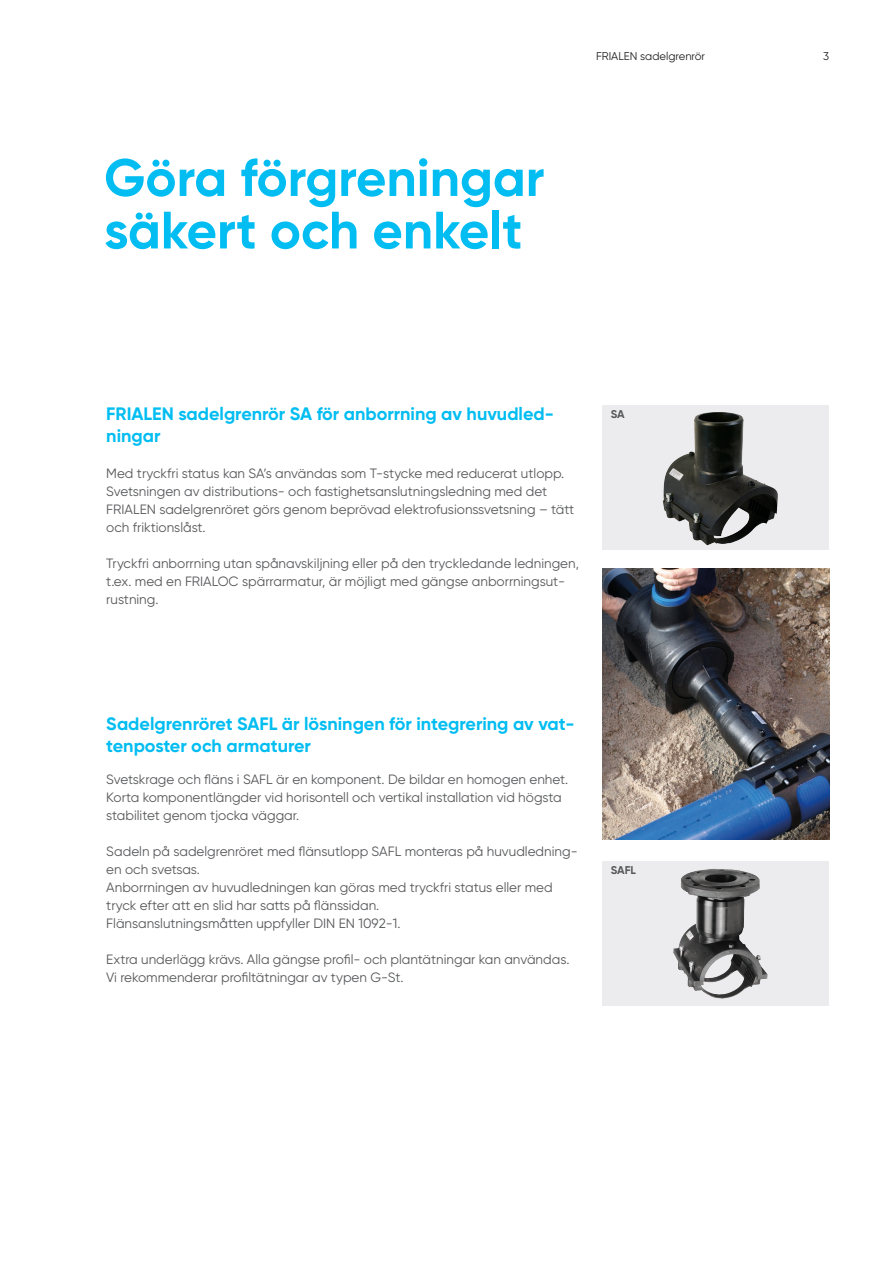
<style>
.page{position:relative;width:893px;height:1263px;background:#fff}
.page>*{position:absolute;margin:0;border:0;box-sizing:border-box;transform-origin:0 0}
.t1{font:700 52.5px "Gilroy";color:#01bdf2}
.INTRO{font:700 18px/21.6px "Gilroy";color:#01bdf2}
.t2{font:13.5px/18px "Gilroy";color:#57585a}
.t3{font:11.25px "Gilroy";color:#231f20}
.BU{font:700 11.25px "Gilroy";letter-spacing:-.005em;color:#57585a}
</style>
<div class="page">
<img style="left:602px;top:569px;width:227px;height:271px">
<div style="left:602px;top:406px;width:227px;height:144px;background:#ececee"></div>
<img style="left:662px;top:412px;width:116px;height:134px">
<div style="left:602px;top:861px;width:227px;height:144px;background:#ececee"></div>
<img style="left:673px;top:868px;width:95px;height:131px">
<p class="t1" style="left:104px;top:145px;width:442px">Göra förgreningar</p>
<p class="t1" style="left:104px;top:197px;width:420px">säkert och enkelt</p>
<p class="t3" style="left:596px;top:49px;width:111px">FRIALEN sadelgrenrör</p>
<p class="t3" style="left:823px;top:49px;width:7px">3</p>
<p class="INTRO" style="left:106px;top:403px;width:449px">FRIALEN sadelgrenrör SA för anborrning av huvudled&shy;ningar</p>
<p class="t2" style="left:106px;top:464px;width:469px">Med tryckfri status kan SA’s användas som T-stycke med reducerat utlopp.<br>Svetsningen av distributions- och fastighetsanslutningsledning med det FRIALEN sadelgrenröret görs genom beprövad elektrofusionssvetsning – tätt och friktionslåst.</p>
<p class="t2" style="left:106px;top:554px;width:474px">Tryckfri anborrning utan spånavskiljning eller på den tryckledande ledningen, t.ex. med en FRIALOC spärrarmatur, är möjligt med gängse anborrningsut&shy;rustning.</p>
<p class="BU" style="left:611px;top:407px;width:15px">SA</p>
<p class="INTRO" style="left:106px;top:713px;width:470px">Sadelgrenröret SAFL är lösningen för integrering av vat&shy;tenposter och armaturer</p>
<p class="t2" style="left:106px;top:770px;width:463px">Svetskrage och fläns i SAFL är en komponent. De bildar en homogen enhet.<br>Korta komponentlängder vid horisontell och vertikal installation vid högsta stabilitet genom tjocka väggar.</p>
<p class="t2" style="left:106px;top:842px;width:473px">Sadeln på sadelgrenröret med flänsutlopp SAFL monteras på huvudledning&shy;en och svetsas.</p>
<p class="t2" style="left:106px;top:878px;width:448px">Anborrningen av huvudledningen kan göras med tryckfri status eller med tryck efter att en slid har satts på flänssidan.</p>
<p class="t2" style="left:106px;top:914px;width:296px">Flänsanslutningsmåtten uppfyller DIN EN 1092-1.</p>
<p class="t2" style="left:106px;top:950px;width:465px">Extra underlägg krävs. Alla gängse profil- och plantätningar kan användas.<br>Vi rekommenderar profiltätningar av typen G-St.</p>
<p class="BU" style="left:611px;top:863px;width:27px">SAFL</p>
</div>
